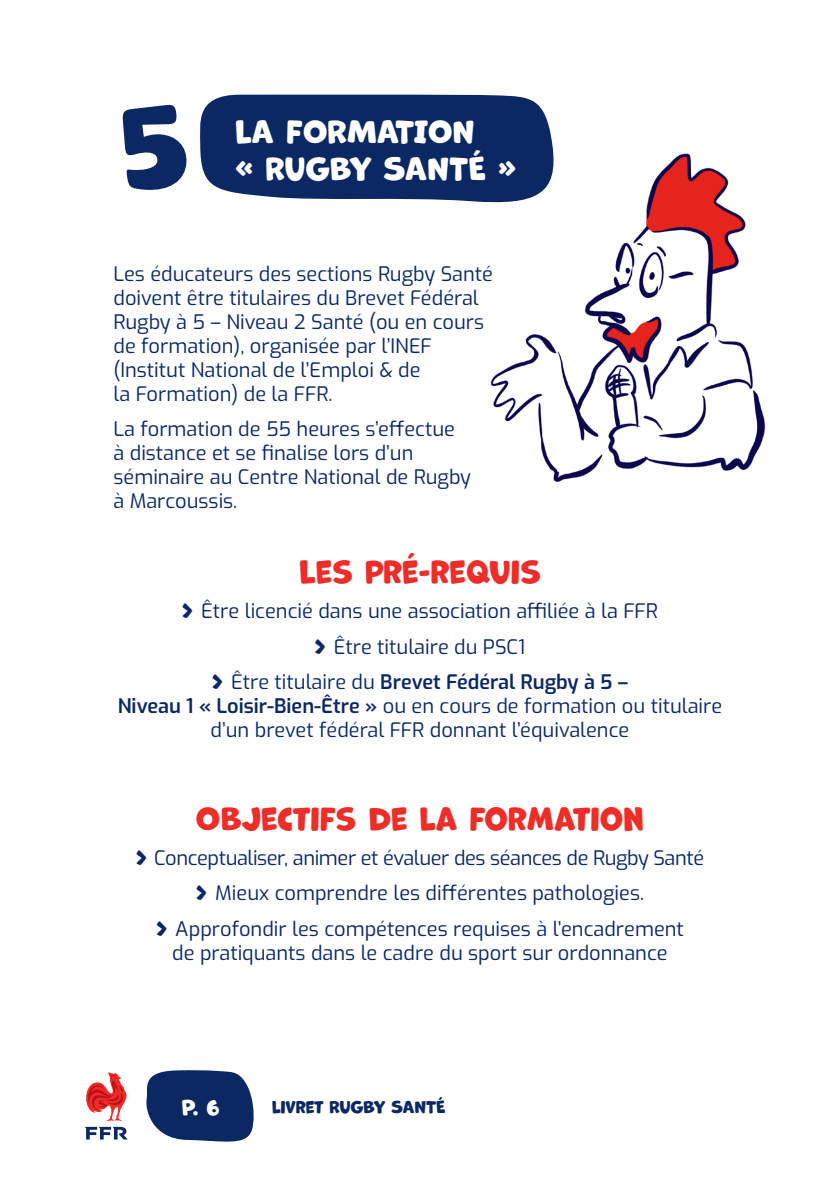
<style>
.page{position:relative;width:840px;height:1191px;background:#fff}
.page>*{position:absolute;margin:0;border:0;box-sizing:border-box;transform-origin:0 0}
.t1{font:30px "Marvin Round";color:#ee2d28}
.t2{font:30px/36px "Marvin Round";color:#fff}
.t3{font:20px/24px "Exo";color:#0b2863}
.t4{font:20px "Exo";letter-spacing:-.02em;color:#0b2863}
.t5{font:20px "Marvin Round";color:#fff}
.t6{font:16px "Marvin Round";letter-spacing:-.01em;color:#0b2863}
.s1{font-family:"Marvin Round"}
</style>
<div class="page">
<svg style="left:146px;top:1070px;width:108px;height:72px"></svg>
<svg style="left:85px;top:1072px;width:43px;height:67px"></svg>
<img style="left:490px;top:153px;width:276px;height:329px">
<svg style="left:200px;top:94px;width:358px;height:112px;fill:#0b2863"></svg>
<p class="t2" style="left:235px;top:115px;width:283px">LA FORMATION<br>« RUGBY SANTÉ »</p>
<p class="t3" style="left:113px;top:261px;width:381px">Les éducateurs des sections Rugby Santé doivent être titulaires du Brevet Fédéral Rugby à 5 – Niveau 2 Santé (ou en cours de formation), organisée par l’INEF (Institut National de l’Emploi &amp; de<br>la Formation) de la FFR.</p>
<p class="t3" style="left:113px;top:416px;width:359px">La formation de 55 heures s’effectue<br>à distance et se finalise lors d’un séminaire au Centre National de Rugby à Marcoussis.</p>
<p class="t1" style="left:299px;top:555px;width:243px">LES PRÉ-REQUIS</p>
<p class="t3" style="left:182px;top:598px;width:477px"><span class="s1">&gt;</span> Être licencié dans une association affiliée à la FFR</p>
<p class="t3" style="left:314px;top:633px;width:212px"><span class="s1">&gt;</span> Être titulaire du PSC1</p>
<p class="t3" style="left:118px;top:668px;width:605px;text-align:center"><span class="s1">&gt;</span> Être titulaire du Brevet Fédéral Rugby à 5 –<br>Niveau 1 « Loisir-Bien-Être » ou en cours de formation ou titulaire d’un brevet fédéral FFR donnant l’équivalence</p>
<p class="t1" style="left:196px;top:801px;width:449px">OBJECTIFS DE LA FORMATION</p>
<p class="t4" style="left:136px;top:843px;width:569px"><span class="s1">&gt;</span> Conceptualiser, animer et évaluer des séances de Rugby Santé</p>
<p class="t3" style="left:196px;top:880px;width:449px"><span class="s1">&gt;</span> Mieux comprendre les différentes pathologies.</p>
<p class="t3" style="left:156px;top:915px;width:529px;text-align:center"><span class="s1">&gt;</span> Approfondir les compétences requises à l’encadrement de pratiquants dans le cadre du sport sur ordonnance</p>
<p class="t5" style="left:181px;top:1096px;width:39px">P. 6</p>
<p class="t6" style="left:272px;top:1098px;width:175px">LIVRET RUGBY SANTÉ</p>
</div>
